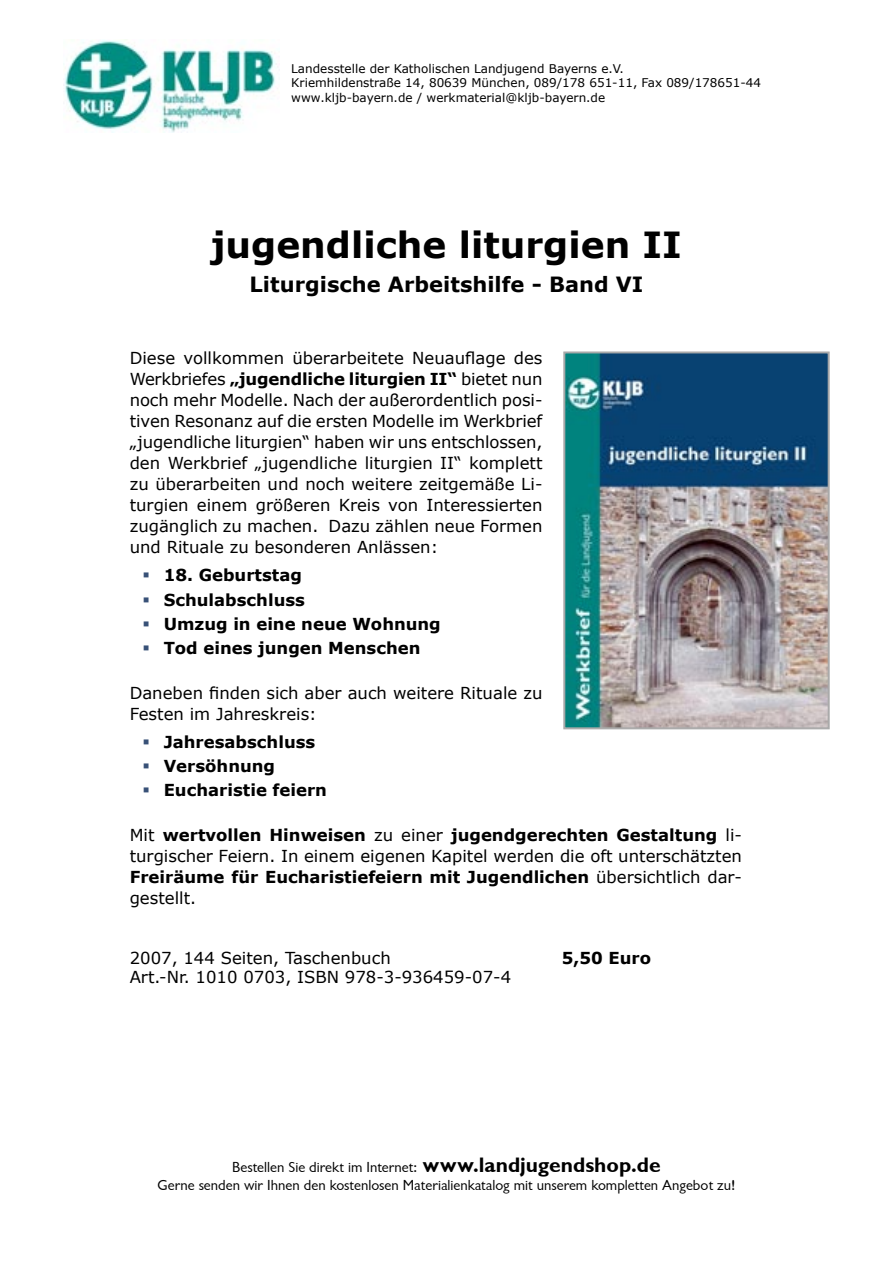
<style>
.page{position:relative;width:893px;height:1263px;background:#fff}
.page>*{position:absolute;margin:0;border:0;box-sizing:border-box;transform-origin:0 0}
.Titel_2{font:700 36px "Verdana";color:#000}
.Titel_2-2{font:700 21px "Verdana";color:#000}
.Fließtext{font:16.5px/21px "Verdana";color:#000;text-align:justify}
.Fließtext-2{font:700 16.5px "Verdana";color:#000}
.t1{font:16.5px/24px "Wingdings";color:#385177;text-align:justify}
.t2{font:15px "Garrison Sans";color:#000}
.t3{font:12px "Verdana";color:#000}
.s1{font-weight:700}
.s2{font-family:"Garrison Sans BOLD";font-size:21px}
</style>
<div class="page">
<img style="left:64px;top:40px;width:212px;height:92px">
<img style="left:564px;top:355px;width:265px;height:374px">
<div style="left:565px;top:353px;width:263px;height:375px;border:1px solid #aaa"></div>
<p class="t3" style="left:291px;top:61px;width:334px">Landesstelle der Katholischen Landjugend Bayerns e.V.</p>
<p class="t3" style="left:291px;top:75px;width:471px">Kriemhildenstraße 14, 80639 München, 089/178 651-11, Fax 089/178651-44</p>
<p class="t3" style="left:291px;top:90px;width:315px">www.kljb-bayern.de / werkmaterial@kljb-bayern.de</p>
<p class="Titel_2" style="left:211px;top:222px;width:472px">jugendliche liturgien II</p>
<p class="Titel_2-2" style="left:250px;top:271px;width:395px">Liturgische Arbeitshilfe - Band VI</p>
<p class="Fließtext" style="left:130px;top:347px;width:414px">Diese vollkommen überarbeitete Neuauflage des Werkbriefes <span class="s1">„jugendliche liturgien II“</span> bietet nun noch mehr Modelle. Nach der außerordentlich posi&shy;tiven Resonanz auf die ersten Modelle im Werkbrief „jugendliche liturgien“ haben wir uns entschlossen, den Werkbrief „jugendliche liturgien II“ komplett zu überarbeiten und noch weitere zeitgemäße Li&shy;turgien einem größeren Kreis von Interessierten zugänglich zu machen. Dazu zählen neue Formen und Rituale zu besonderen Anlässen:</p>
<p class="Fließtext-2" style="left:164px;top:565px;width:140px">18. Geburtstag</p>
<p class="Fließtext-2" style="left:164px;top:589px;width:143px">Schulabschluss</p>
<p class="Fließtext-2" style="left:164px;top:613px;width:279px">Umzug in eine neue Wohnung</p>
<p class="Fließtext-2" style="left:164px;top:637px;width:258px">Tod eines jungen Menschen</p>
<p class="Fließtext" style="left:130px;top:682px;width:414px">Daneben finden sich aber auch weitere Rituale zu<br>Festen im Jahreskreis:</p>
<p class="Fließtext-2" style="left:164px;top:731px;width:153px">Jahresabschluss</p>
<p class="Fließtext-2" style="left:164px;top:755px;width:113px">Versöhnung</p>
<p class="Fließtext-2" style="left:164px;top:780px;width:165px">Eucharistie feiern</p>
<p class="Fließtext" style="left:130px;top:824px;width:614px">Mit <span class="s1">wertvollen Hinweisen</span> zu einer <span class="s1">jugendgerechten Gestaltung</span> li&shy;turgischer Feiern. In einem eigenen Kapitel werden die oft unterschätzten <span class="s1">Freiräume für Eucharistiefeiern mit Jugendlichen</span> übersichtlich dar&shy;gestellt.</p>
<p class="t1" style="left:142px;top:564px;width:9px">▪ ▪ ▪ ▪</p>
<p class="t1" style="left:142px;top:730px;width:9px">▪ ▪ ▪</p>
<p class="Fließtext" style="left:130px;top:946px;width:263px">2007, 144 Seiten, Taschenbuch</p>
<p class="Fließtext-2" style="left:562px;top:947px;width:91px">5,50 Euro</p>
<p class="Fließtext" style="left:130px;top:966px;width:383px">Art.-Nr. 1010 0703, ISBN 978-3-936459-07-4</p>
<p class="t2" style="left:232px;top:1159px;width:430px">Bestellen Sie direkt im Internet: <span class="s2">www.landjugendshop.de</span></p>
<p class="t2" style="left:158px;top:1177px;width:579px">Gerne senden wir Ihnen den kostenlosen Materialienkatalog mit unserem kompletten Angebot zu!</p>
</div>
